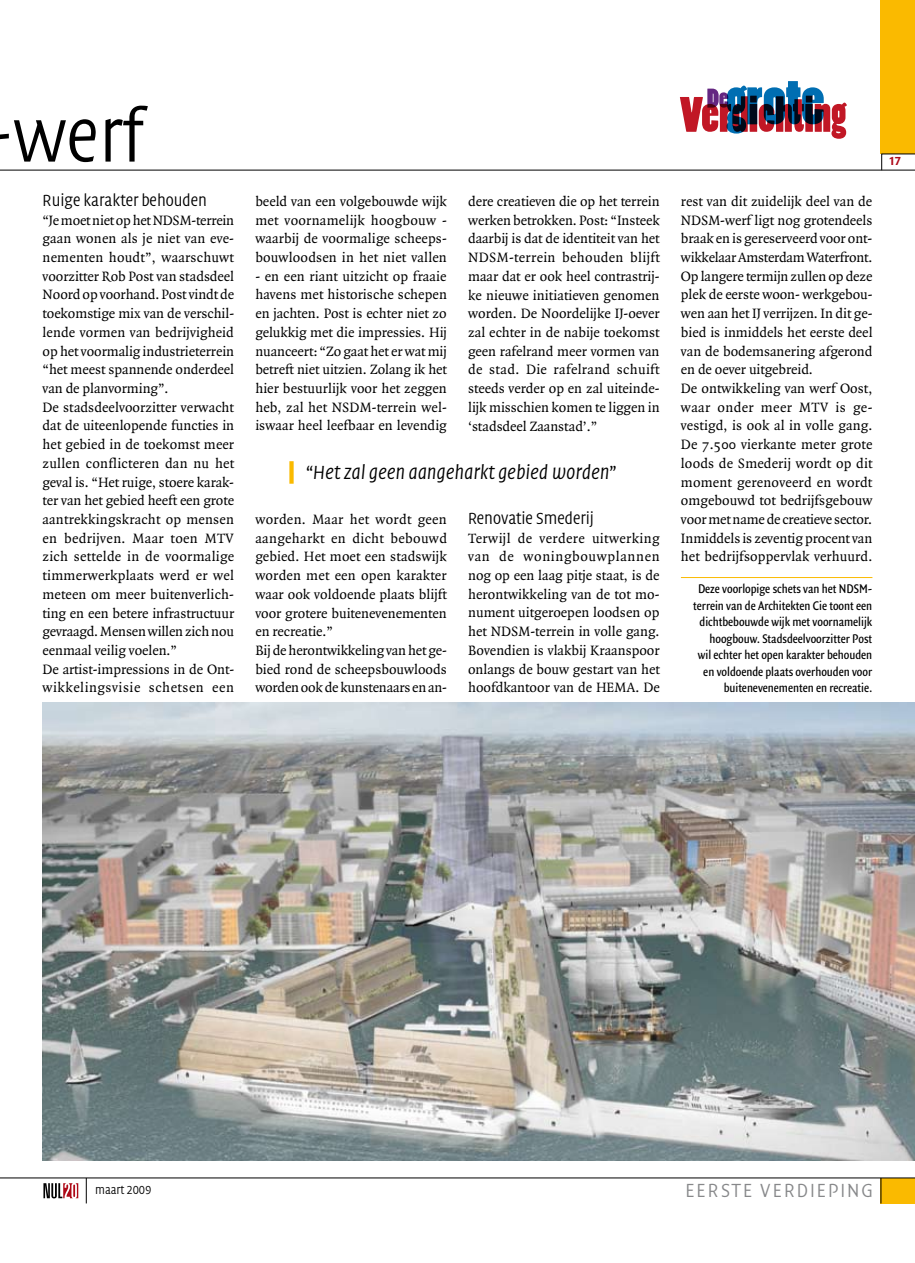
<style>
.page{position:relative;width:915px;height:1263px;background:#fff}
.page>*{position:absolute;margin:0;border:0;box-sizing:border-box;transform-origin:0 0}
.t1{font:300 72px "Quadraat Head";color:#000}
.t2{font:italic 300 19.5px "Quadraat Head";letter-spacing:-.005em;color:#000}
.t3{font:300 19.5px "Quadraat Head";letter-spacing:.095em;color:#87888a}
.t4{font:300 16.5px "Quadraat Head";letter-spacing:-.005em;color:#000}
.t5{font:14.55px/18.8px "Quadraat";color:#000;text-align:justify}
.t6{font:13.5px/16.5px "Quadraat Sans Con";letter-spacing:-.005em;color:#000;text-align:right}
.t7{font:300 12px "Quadraat Head";letter-spacing:-.005em;color:#000}
.t8{font:700 12px "Quadraat Head";color:#ae0917}
</style>
<div class="page">
<div style="left:880px;top:0;width:34px;height:154px;background:#faba00"></div>
<div style="left:880px;top:1178px;width:34px;height:25px;background:#faba00"></div>
<hr style="left:0;top:170px;width:914px;height:1px;background:#000">
<hr style="left:0;top:1177px;width:914px;height:1px;background:#000">
<svg style="left:880px;top:153px;width:34px;height:18px"></svg>
<svg style="left:86px;top:1178px;width:1px;height:25px"></svg>
<svg style="left:43px;top:1183px;width:35px;height:15px"></svg>
<svg style="left:880px;top:1178px;width:1px;height:25px"></svg>
<img style="left:43px;top:702px;width:871px;height:458px">
<svg style="left:289px;top:461px;width:4px;height:23px"></svg>
<hr style="left:680px;top:577px;width:192px;height:1px;background:#faba00">
<svg style="left:680px;top:81px;width:166px;height:58px"></svg>
<h1 class="t1" style="left:13px;top:97px;width:136px">werf</h1>
<p class="t4" style="left:43px;top:191px;width:166px">Ruige karakter behouden</p>
<p class="t5" style="left:43px;top:211px;width:193px;text-align:left">“Je moet niet op het NDSM-terrein gaan wonen als je niet van eve&shy;nementen houdt”, waarschuwt voorzitter Rob Post van stadsdeel<br>Noord op voorhand. Post vindt de toekomstige mix van de verschil&shy;lende vormen van bedrijvigheid op het voormalig industrieterrein “het meest spannende onderdeel van de planvorming”.<br>De stadsdeelvoorzitter verwacht dat de uiteenlopende functies in het gebied in de toekomst meer zullen conflicteren dan nu het geval is. “Het ruige, stoere karak&shy;ter van het gebied heeft een grote aantrekkingskracht op mensen en bedrijven. Maar toen MTV zich settelde in de voormalige timmerwerkplaats werd er wel meteen om meer buitenverlich&shy;ting en een betere infrastructuur gevraagd. Mensen willen zich nou eenmaal veilig voelen.”<br>De artist-impressions in de Ont&shy;wikkelingsvisie schetsen een</p>
<p class="t5" style="left:255px;top:192px;width:193px">beeld van een volgebouwde wijk met voornamelijk hoogbouw - waarbij de voormalige scheeps&shy;bouwloodsen in het niet vallen</p>
<p class="t5" style="left:255px;top:267px;width:193px">- en een riant uitzicht op fraaie havens met historische schepen en jachten. Post is echter niet zo gelukkig met die impressies. Hij nuanceert: “Zo gaat het er wat mij betreft niet uitzien. Zolang ik het hier bestuurlijk voor het zeggen heb, zal het NSDM-terrein wel&shy;iswaar heel leefbaar en levendig</p>
<p class="t5" style="left:468px;top:192px;width:193px">dere creatieven die op het terrein werken betrokken. Post: “Insteek daarbij is dat de identiteit van het NDSM-terrein behouden blijft maar dat er ook heel contrastrij&shy;ke nieuwe initiatieven genomen worden. De Noordelijke IJ-oever zal echter in de nabije toekomst geen rafelrand meer vormen van de stad. Die rafelrand schuift steeds verder op en zal uiteinde&shy;lijk misschien komen te liggen in ‘stadsdeel Zaanstad’.”</p>
<h2 class="t2" style="left:306px;top:462px;width:311px">“Het zal geen aangeharkt gebied worden”</h2>
<p class="t5" style="left:255px;top:510px;width:193px;text-align:left">worden. Maar het wordt geen aangeharkt en dicht bebouwd gebied. Het moet een stadswijk worden met een open karakter waar ook voldoende plaats blijft voor grotere buitenevenementen en recreatie.”<br>Bij de herontwikkeling van het ge&shy;bied rond de scheepsbouwloods worden ook de kunstenaars en an-</p>
<p class="t4" style="left:468px;top:509px;width:127px">Renovatie Smederij</p>
<p class="t5" style="left:468px;top:529px;width:193px">Terwijl de verdere uitwerking van de woningbouwplannen nog op een laag pitje staat, is de herontwikkeling van de tot mo&shy;nument uitgeroepen loodsen op het NDSM-terrein in volle gang.<br>Bovendien is vlakbij Kraanspoor onlangs de bouw gestart van het hoofdkantoor van de HEMA. De</p>
<p class="t5" style="left:680px;top:192px;width:193px;text-align:left">rest van dit zuidelijk deel van de<br>NDSM-werf ligt nog grotendeels braak en is gereserveerd voor ont&shy;wikkelaar Amsterdam Waterfront.<br>Op langere termijn zullen op deze plek de eerste woon- werkgebou&shy;wen aan het IJ verrijzen. In dit ge&shy;bied is inmiddels het eerste deel van de bodemsanering afgerond en de oever uitgebreid.<br>De ontwikkeling van werf Oost, waar onder meer MTV is ge&shy;vestigd, is ook al in volle gang.<br>De 7.500 vierkante meter grote loods de Smederij wordt op dit moment gerenoveerd en wordt omgebouwd tot bedrijfsgebouw voor met name de creatieve sector.<br>Inmiddels is zeventig procent van het bedrijfsoppervlak verhuurd.</p>
<p class="t6" style="left:693px;top:581px;width:180px">Deze voorlopige schets van het NDSM&shy;terrein van de Architekten Cie toont een dichtbebouwde wijk met voornamelijk hoogbouw. Stadsdeelvoorzitter Post wil echter het open karakter behouden en voldoende plaats overhouden voor buitenevenementen en recreatie.</p>
<p class="t8" style="left:888px;top:154px;width:14px">17</p>
<p class="t7" style="left:95px;top:1183px;width:58px">maart 2009</p>
<h2 class="t3" style="left:685px;top:1179px;width:189px">eerste verdi eping</h2>
</div>
